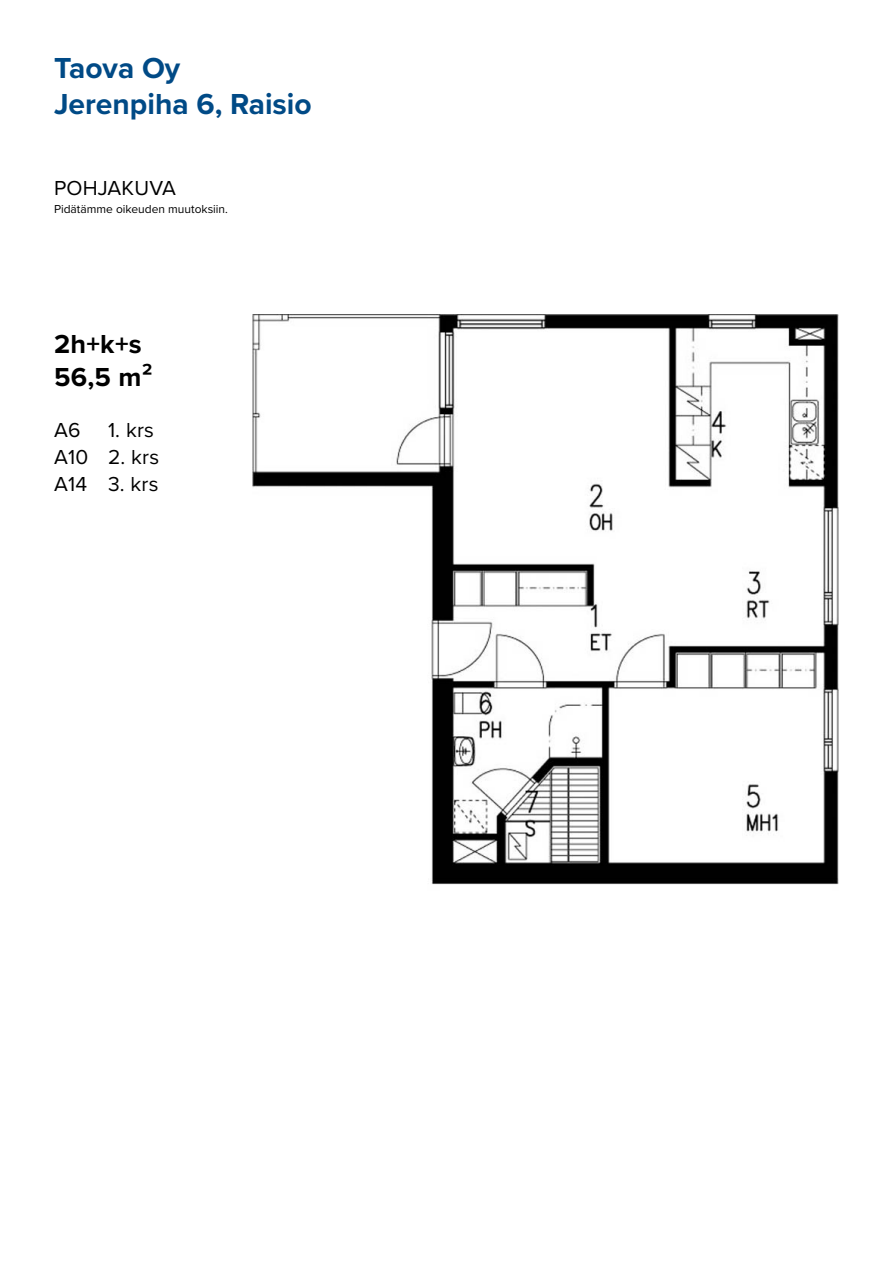
<style>
.page{position:relative;width:893px;height:1263px;background:#fff}
.page>*{position:absolute;margin:0;border:0;box-sizing:border-box;transform-origin:0 0}
.t1{font:700 30px/36px "Proxima Nova";color:#004a86}
.t2{font:700 27px/33px "Proxima Nova";color:#000}
.t3{font:21px/27px "Proxima Nova";letter-spacing:.01em;color:#000}
.t4{font:12px "Proxima Nova";color:#000}
</style>
<div class="page">
<img style="left:252px;top:315px;width:587px;height:570px">
<h1 class="t1" style="left:54px;top:49px;width:259px">Taova Oy<br>Jerenpiha 6, Raisio</h1>
<p class="t3" style="left:54px;top:174px;width:124px">POHJAKUVA</p>
<p class="t4" style="left:54px;top:200px;width:176px">Pidätämme oikeuden muutoksiin.</p>
<p class="t2" style="left:54px;top:327px;width:100px">2h+k+s<br>56,5 m²</p>
<p class="t3" style="left:54px;top:416px;width:28px">A6</p>
<p class="t3" style="left:54px;top:416px;width:107px;text-indent:54px">1. krs<br>A10 2. krs<br>A14 3. krs</p>
</div>
